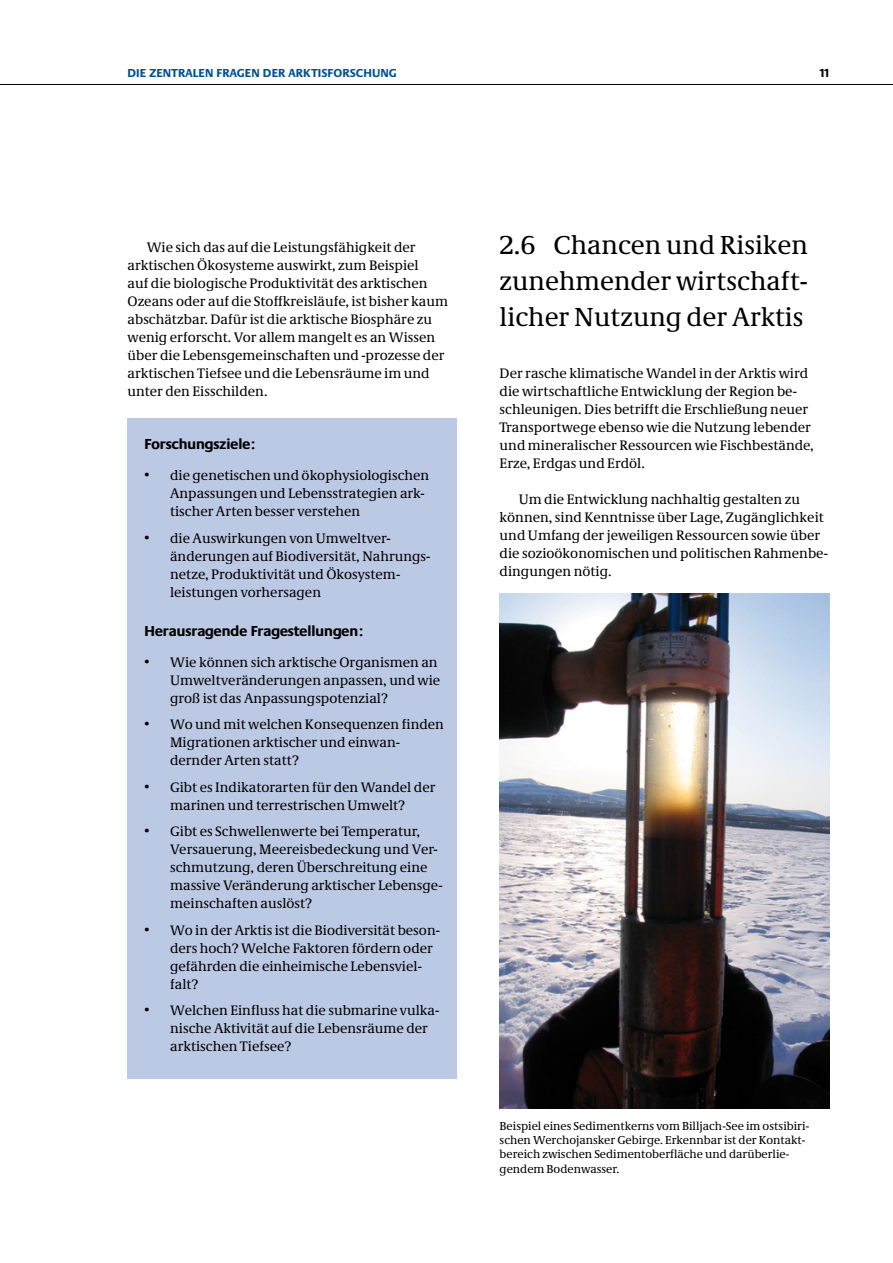
<style>
.page{position:relative;width:893px;height:1263px;background:#fff}
.page>*{position:absolute;margin:0;border:0;box-sizing:border-box;transform-origin:0 0}
.t1{font:27px "Neue Demos";color:#000}
.t2{font:700 15px "Praxis";color:#000}
.LI_Label{font:14.25px/18px "Neue Demos";color:#000}
.t3{font:12px/14.4px "Neue Demos";color:#000}
.t4{font:700 12px "Neue Praxis";letter-spacing:.005em;color:#005091}
.t5{font:700 12px "Neue Praxis";color:#000}
</style>
<div class="page">
<div style="left:128px;top:418px;width:329px;height:661px;background:#bcc9e4"></div>
<hr style="left:0;top:84px;width:893px;height:1px;background:#000">
<img style="left:500px;top:594px;width:329px;height:514px">
<p class="t4" style="left:128px;top:66px;width:271px">DIE ZENTRALEN FRAGEN DER ARKTISFORSCHUNG</p>
<p class="t5" style="left:820px;top:66px;width:11px">11</p>
<p class="LI_Label" style="left:128px;top:238px;width:322px;text-indent:19px">Wie sich das auf die Leistungsfähigkeit der arktischen Ökosysteme auswirkt, zum Beispiel<br>auf die biologische Produktivität des arktischen Ozeans oder auf die Stoffkreisläufe, ist bisher kaum abschätzbar. Dafür ist die arktische Biosphäre zu wenig erforscht. Vor allem mangelt es an Wissen über die Lebensgemeinschaften und -prozesse der arktischen Tiefsee und die Lebensräume im und unter den Eisschilden.</p>
<h4 class="t2" style="left:145px;top:436px;width:112px">Forschungsziele:</h4>
<p class="LI_Label" style="left:145px;top:466px;width:6px">•</p>
<p class="LI_Label" style="left:170px;top:466px;width:261px">die genetischen und ökophysiologischen<br>Anpassungen und Lebensstrategien ark&shy;tischer Arten besser verstehen</p>
<p class="LI_Label" style="left:145px;top:529px;width:6px">•</p>
<p class="LI_Label" style="left:170px;top:529px;width:262px">die Auswirkungen von Umweltver&shy;änderungen auf Biodiversität, Nahrungs&shy;netze, Produktivität und Ökosystem&shy;leistungen vorhersagen</p>
<h4 class="t2" style="left:145px;top:623px;width:220px">Herausragende Fragestellungen:</h4>
<p class="LI_Label" style="left:145px;top:653px;width:6px">•</p>
<p class="LI_Label" style="left:170px;top:653px;width:272px">Wie können sich arktische Organismen an<br>Umweltveränderungen anpassen, und wie groß ist das Anpassungspotenzial?</p>
<p class="LI_Label" style="left:145px;top:715px;width:6px">•</p>
<p class="LI_Label" style="left:170px;top:715px;width:275px">Wo und mit welchen Konsequenzen finden<br>Migrationen arktischer und einwan&shy;dernder Arten statt?</p>
<p class="LI_Label" style="left:145px;top:778px;width:6px">•</p>
<p class="LI_Label" style="left:170px;top:778px;width:267px">Gibt es Indikatorarten für den Wandel der marinen und terrestrischen Umwelt?</p>
<p class="LI_Label" style="left:145px;top:822px;width:6px">•</p>
<p class="LI_Label" style="left:170px;top:822px;width:274px">Gibt es Schwellenwerte bei Temperatur, Versauerung, Meereisbedeckung und Ver&shy;schmutzung, deren Überschreitung eine massive Veränderung arktischer Lebensge&shy;meinschaften auslöst?</p>
<p class="LI_Label" style="left:145px;top:921px;width:6px">•</p>
<p class="LI_Label" style="left:170px;top:921px;width:271px">Wo in der Arktis ist die Biodiversität beson&shy;ders hoch? Welche Faktoren fördern oder gefährden die einheimische Lebensviel&shy;falt?</p>
<p class="LI_Label" style="left:145px;top:1001px;width:6px">•</p>
<p class="LI_Label" style="left:170px;top:1001px;width:271px">Welchen Einfluss hat die submarine vulka&shy;nische Aktivität auf die Lebensräume der arktischen Tiefsee?</p>
<h3 class="t1" style="left:500px;top:229px;width:310px">2.6 Chancen und Risiken</h3>
<h3 class="t1" style="left:500px;top:265px;width:310px">zunehmender wirtschaft-</h3>
<h3 class="t1" style="left:500px;top:301px;width:305px">licher Nutzung der Arktis</h3>
<p class="LI_Label" style="left:500px;top:364px;width:310px">Der rasche klimatische Wandel in der Arktis wird</p>
<p class="LI_Label" style="left:500px;top:400px;width:316px">schleunigen. Dies betrifft die Erschließung neuer Transportwege ebenso wie die Nutzung lebender und mineralischer Ressourcen wie Fischbestände, Erze, Erdgas und Erdöl.</p>
<p class="LI_Label" style="left:500px;top:490px;width:326px;text-align:center">Um die Entwicklung nachhaltig gestalten zu können, sind Kenntnisse über Lage, Zugänglichkeit und Umfang der jeweiligen Ressourcen sowie über</p>
<p class="LI_Label" style="left:500px;top:562px;width:113px">dingungen nötig.</p>
<p class="LI_Label" style="left:500px;top:382px;width:299px">die wirtschaftliche Entwicklung der Region be-</p>
<p class="LI_Label" style="left:500px;top:544px;width:330px">die sozioökonomischen und politischen Rahmenbe-</p>
<p class="t3" style="left:500px;top:1118px;width:311px">Beispiel eines Sedimentkerns vom Billjach-See im ostsibiri&shy;schen Werchojansker Gebirge. Erkennbar ist der Kontakt&shy;bereich zwischen Sedimentoberfläche und darüberlie&shy;gendem Bodenwasser.</p>
</div>
